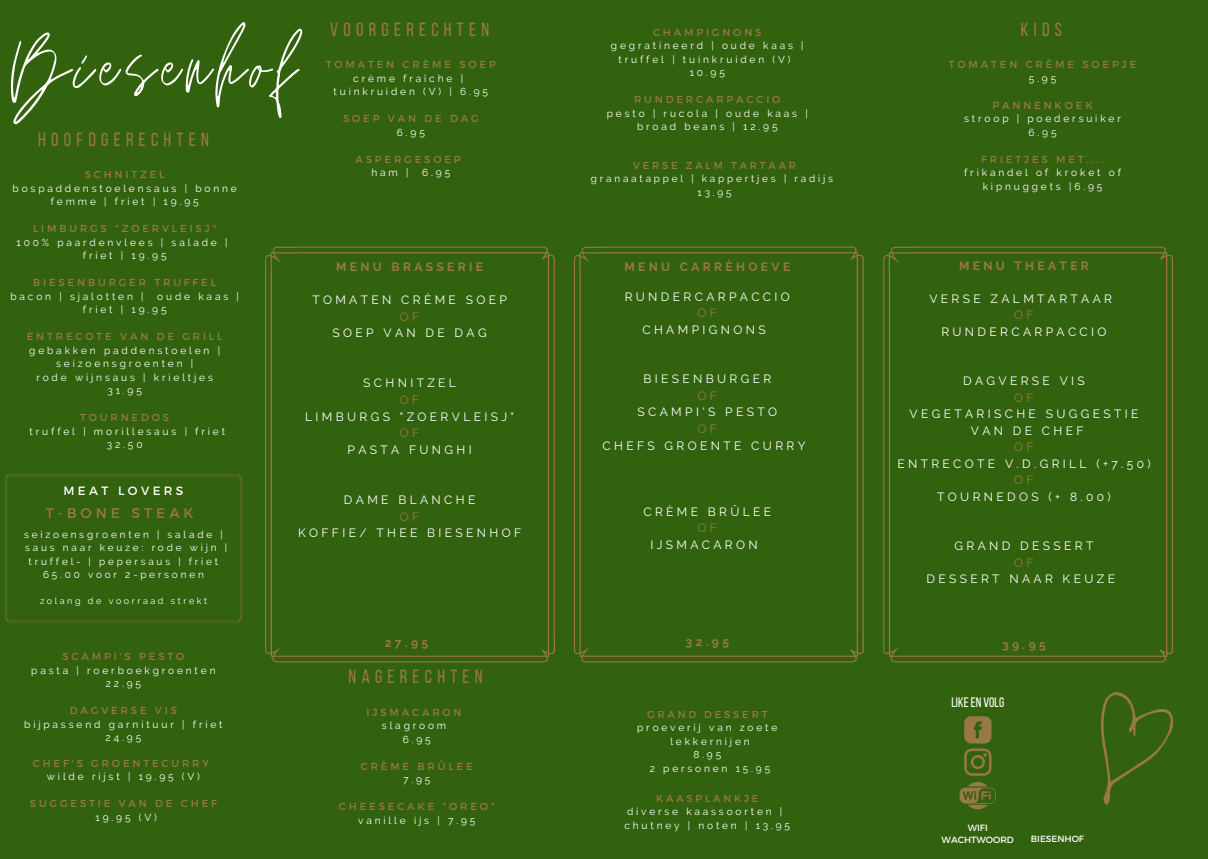
<style>
.page{position:relative;width:1208px;height:859px;background:#32620e}
.page>*{position:absolute;margin:0;border:0;box-sizing:border-box;transform-origin:0 0}
.t1{font:123.6px "Jonathan";letter-spacing:.05em;color:#fff}
.t2{font:19px "Bebas Neue";letter-spacing:.28em;color:#997746}
.t3{font:14px "Montserrat";letter-spacing:.28em;color:#997746}
.t4{font:13.7px "Bebas Neue";color:#fff}
.t5{font:12px "Raleway";letter-spacing:.28em;color:#fff}
.t6{font:700 12px "Raleway";letter-spacing:.28em;color:#997746}
.t7{font:12px "Raleway";color:#997746}
.t8{font:12px "Montserrat";letter-spacing:.28em;color:#fff}
.t9{font:10.1px/13.5px "Raleway";letter-spacing:.28em;color:#fff;text-align:center}
.t10{font:10.1px "Montserrat";letter-spacing:.28em;color:#997746}
.t11{font:10px/13.5px "Raleway";letter-spacing:.28em;color:#fff;text-align:center}
.t12{font:10px "Montserrat";letter-spacing:.28em;color:#997746}
.t13{font:9px/12px "Montserrat";color:#fff;text-align:center}
.t14{font:9px "Raleway";letter-spacing:.28em;color:#fff}
</style>
<div class="page">
<svg style="left:1101px;top:692px;width:72px;height:113px"></svg>
<svg style="left:964px;top:716px;width:27px;height:60px"></svg>
<svg style="left:959px;top:782px;width:37px;height:27px"></svg>
<svg style="left:265px;top:247px;width:290px;height:415px"></svg>
<svg style="left:5px;top:474px;width:237px;height:148px"></svg>
<svg style="left:574px;top:247px;width:289px;height:415px"></svg>
<svg style="left:883px;top:247px;width:290px;height:415px"></svg>
<p class="t1" style="left:11px;top:-2px;width:287px">Biesenhof</p>
<p class="t2" style="left:330px;top:22px;width:161px">VOORGERECHTEN</p>
<p class="t10" style="left:326px;top:58px;width:172px">TOMATEN CRÈME SOEP</p>
<p class="t9" style="left:353px;top:71px;width:111px">crème fraîche |</p>
<p class="t9" style="left:333px;top:85px;width:156px">tuinkruiden (V) | 6.95</p>
<p class="t10" style="left:343px;top:112px;width:137px">SOEP VAN DE DAG</p>
<p class="t9" style="left:397px;top:125px;width:30px">6.95</p>
<p class="t10" style="left:355px;top:152px;width:107px">ASPERGESOEP</p>
<p class="t9" style="left:371px;top:166px;width:39px">ham |</p>
<p class="t9" style="left:422px;top:166px;width:30px">6.95</p>
<p class="t2" style="left:38px;top:132px;width:172px">HOOFDGERECHTEN</p>
<p class="t10" style="left:85px;top:168px;width:81px">SCHNITZEL</p>
<p class="t9" style="left:13px;top:181px;width:226px">bospaddenstoelensaus | bonne femme | friet | 19.95</p>
<p class="t10" style="left:33px;top:222px;width:185px">LIMBURGS "ZOERVLEISJ"</p>
<p class="t9" style="left:17px;top:235px;width:212px">100% paardenvlees | salade |</p>
<p class="t9" style="left:83px;top:249px;width:85px">friet | 19.95</p>
<p class="t10" style="left:33px;top:276px;width:184px">BIESENBURGER TRUFFEL</p>
<p class="t9" style="left:10px;top:289px;width:135px">bacon | sjalotten |</p>
<p class="t6" style="left:336px;top:259px;width:149px">MENU BRASSERIE</p>
<p class="t5" style="left:312px;top:293px;width:196px">TOMATEN CRÈME SOEP</p>
<p class="t7" style="left:400px;top:309px;width:21px">O F</p>
<p class="t5" style="left:332px;top:326px;width:156px">SOEP VAN DE DAG</p>
<p class="t9" style="left:83px;top:289px;width:158px;text-align:left;text-indent:74px">oude kaas | friet | 19.95</p>
<p class="t10" style="left:27px;top:330px;width:197px">ENTRECOTE VAN DE GRILL</p>
<p class="t9" style="left:29px;top:343px;width:192px">gebakken paddenstoelen |</p>
<p class="t9" style="left:56px;top:357px;width:139px">seizoensgroenten |</p>
<p class="t9" style="left:36px;top:370px;width:178px">rode wijnsaus | krieltjes</p>
<p class="t9" style="left:107px;top:384px;width:36px">31.95</p>
<p class="t10" style="left:80px;top:411px;width:90px">TOURNEDOS</p>
<p class="t9" style="left:30px;top:425px;width:197px">truffel | morillesaus | friet</p>
<p class="t9" style="left:107px;top:438px;width:37px">32.50</p>
<p class="t5" style="left:363px;top:376px;width:94px">SCHNITZEL</p>
<p class="t7" style="left:400px;top:393px;width:21px">O F</p>
<p class="t5" style="left:305px;top:409px;width:210px">LIMBURGS "ZOERVLEISJ"</p>
<p class="t7" style="left:400px;top:426px;width:21px">O F</p>
<p class="t5" style="left:347px;top:443px;width:126px">PASTA FUNGHI</p>
<p class="t8" style="left:63px;top:483px;width:121px">MEAT LOVERS</p>
<p class="t3" style="left:46px;top:504px;width:149px">T-BONE STEAK</p>
<p class="t11" style="left:24px;top:527px;width:200px">seizoensgroenten | salade |</p>
<p class="t11" style="left:25px;top:541px;width:203px">saus naar keuze: rode wijn | truffel- | pepersaus | friet</p>
<p class="t11" style="left:43px;top:568px;width:162px">65.00 voor 2-personen</p>
<p class="t14" style="left:40px;top:595px;width:169px">zolang de voorraad strekt</p>
<p class="t10" style="left:62px;top:650px;width:123px">SCAMPI'S PESTO</p>
<p class="t9" style="left:31px;top:663px;width:186px">pasta | roerboekgroenten</p>
<p class="t9" style="left:106px;top:677px;width:37px">22.95</p>
<p class="t10" style="left:70px;top:704px;width:109px">DAGVERSE VIS</p>
<p class="t9" style="left:24px;top:717px;width:200px">bijpassend garnituur | friet</p>
<p class="t9" style="left:106px;top:731px;width:37px">24.95</p>
<p class="t10" style="left:33px;top:756px;width:178px">CHEF'S GROENTECURRY</p>
<p class="t9" style="left:47px;top:770px;width:155px">wilde rijst | 19.95 (V)</p>
<p class="t10" style="left:30px;top:797px;width:189px">SUGGESTIE VAN DE CHEF</p>
<p class="t9" style="left:95px;top:810px;width:63px">19.95 (V)</p>
<p class="t5" style="left:344px;top:493px;width:133px">DAME BLANCHE</p>
<p class="t7" style="left:400px;top:509px;width:21px">O F</p>
<p class="t5" style="left:298px;top:526px;width:225px">KOFFIE/ THEE BIESENHOF</p>
<p class="t6" style="left:385px;top:635px;width:45px">27.95</p>
<p class="t2" style="left:348px;top:669px;width:135px">NAGERECHTEN</p>
<p class="t10" style="left:366px;top:705px;width:96px">IJSMACARON</p>
<p class="t9" style="left:382px;top:719px;width:66px">slagroom</p>
<p class="t9" style="left:403px;top:732px;width:30px">6.95</p>
<p class="t10" style="left:361px;top:759px;width:113px">CRÈME BRÛLEE</p>
<p class="t9" style="left:403px;top:773px;width:29px">7.95</p>
<p class="t10" style="left:339px;top:800px;width:157px">CHEESECAKE "OREO"</p>
<p class="t9" style="left:358px;top:813px;width:119px">vanille ijs | 7.95</p>
<p class="t10" style="left:653px;top:25px;width:110px">CHAMPIGNONS</p>
<p class="t9" style="left:611px;top:39px;width:194px">gegratineerd | oude kaas | truffel | tuinkruiden (V)</p>
<p class="t9" style="left:689px;top:66px;width:37px">10.95</p>
<p class="t10" style="left:634px;top:93px;width:148px">RUNDERCARPACCIO</p>
<p class="t9" style="left:607px;top:106px;width:202px">pesto | rucola | oude kaas | broad beans | 12.95</p>
<p class="t12" style="left:633px;top:159px;width:165px">VERSE ZALM TARTAAR</p>
<p class="t11" style="left:591px;top:172px;width:243px">granaatappel | kappertjes | radijs</p>
<p class="t11" style="left:697px;top:186px;width:35px">13.95</p>
<p class="t6" style="left:624px;top:260px;width:167px">MENU CARRÈHOEVE</p>
<p class="t5" style="left:624px;top:290px;width:167px">RUNDERCARPACCIO</p>
<p class="t7" style="left:697px;top:306px;width:21px">O F</p>
<p class="t5" style="left:642px;top:323px;width:125px">CHAMPIGNONS</p>
<p class="t5" style="left:643px;top:372px;width:129px">BIESENBURGER</p>
<p class="t7" style="left:697px;top:389px;width:21px">O F</p>
<p class="t5" style="left:637px;top:405px;width:141px">SCAMPI'S PESTO</p>
<p class="t7" style="left:697px;top:422px;width:21px">O F</p>
<p class="t5" style="left:602px;top:438px;width:204px">CHEFS GROENTE CURRY</p>
<p class="t5" style="left:643px;top:504px;width:129px">CRÈME BRÛLEE</p>
<p class="t7" style="left:697px;top:521px;width:21px">O F</p>
<p class="t5" style="left:650px;top:537px;width:109px">IJSMACARON</p>
<p class="t6" style="left:685px;top:635px;width:45px">32.95</p>
<p class="t12" style="left:647px;top:708px;width:122px">GRAND DESSERT</p>
<p class="t9" style="left:637px;top:721px;width:142px">proeverij van zoete</p>
<p class="t9" style="left:670px;top:734px;width:81px">lekkernijen</p>
<p class="t9" style="left:693px;top:748px;width:29px">8.95</p>
<p class="t9" style="left:650px;top:761px;width:122px">2 personen 15.95</p>
<p class="t12" style="left:656px;top:792px;width:104px">KAASPLANKJE</p>
<p class="t9" style="left:627px;top:805px;width:157px">diverse kaassoorten |</p>
<p class="t9" style="left:624px;top:818px;width:167px">chutney | noten | 13.95</p>
<p class="t2" style="left:1020px;top:22px;width:43px">KIDS</p>
<p class="t10" style="left:948px;top:58px;width:189px">TOMATEN CRÈME SOEPJE</p>
<p class="t9" style="left:1028px;top:71px;width:29px">5.95</p>
<p class="t10" style="left:992px;top:98px;width:102px">PANNENKOEK</p>
<p class="t9" style="left:964px;top:112px;width:158px">stroop | poedersuiker</p>
<p class="t9" style="left:1028px;top:125px;width:30px">6.95</p>
<p class="t10" style="left:981px;top:152px;width:124px">FRIETJES MET....</p>
<p class="t9" style="left:964px;top:166px;width:158px">frikandel of kroket of kipnuggets |6.95</p>
<p class="t6" style="left:959px;top:258px;width:131px">MENU THEATER</p>
<p class="t5" style="left:929px;top:291px;width:184px">VERSE ZALMTARTAAR</p>
<p class="t7" style="left:1014px;top:308px;width:21px">O F</p>
<p class="t5" style="left:941px;top:324px;width:167px">RUNDERCARPACCIO</p>
<p class="t5" style="left:963px;top:374px;width:123px">DAGVERSE VIS</p>
<p class="t7" style="left:1014px;top:390px;width:21px">O F</p>
<p class="t5" style="left:909px;top:407px;width:230px">VEGETARISCHE SUGGESTIE</p>
<p class="t5" style="left:970px;top:423px;width:114px">VAN DE CHEF</p>
<p class="t7" style="left:1014px;top:440px;width:21px">O F</p>
<p class="t5" style="left:897px;top:456px;width:255px">ENTRECOTE V.D.GRILL (+7.50)</p>
<p class="t7" style="left:1014px;top:473px;width:21px">O F</p>
<p class="t5" style="left:937px;top:489px;width:175px">TOURNEDOS (+ 8.00)</p>
<p class="t5" style="left:954px;top:539px;width:140px">GRAND DESSERT</p>
<p class="t7" style="left:1014px;top:555px;width:21px">O F</p>
<p class="t5" style="left:926px;top:572px;width:190px">DESSERT NAAR KEUZE</p>
<p class="t6" style="left:1002px;top:638px;width:45px">39.95</p>
<p class="t4" style="left:951px;top:696px;width:54px">LIKEEN VOLG</p>
<p class="t13" style="left:941px;top:821px;width:74px">WIFI<br>WACHTWOORD</p>
<p class="t13" style="left:1031px;top:832px;width:55px">BIESENHOF</p>
</div>
